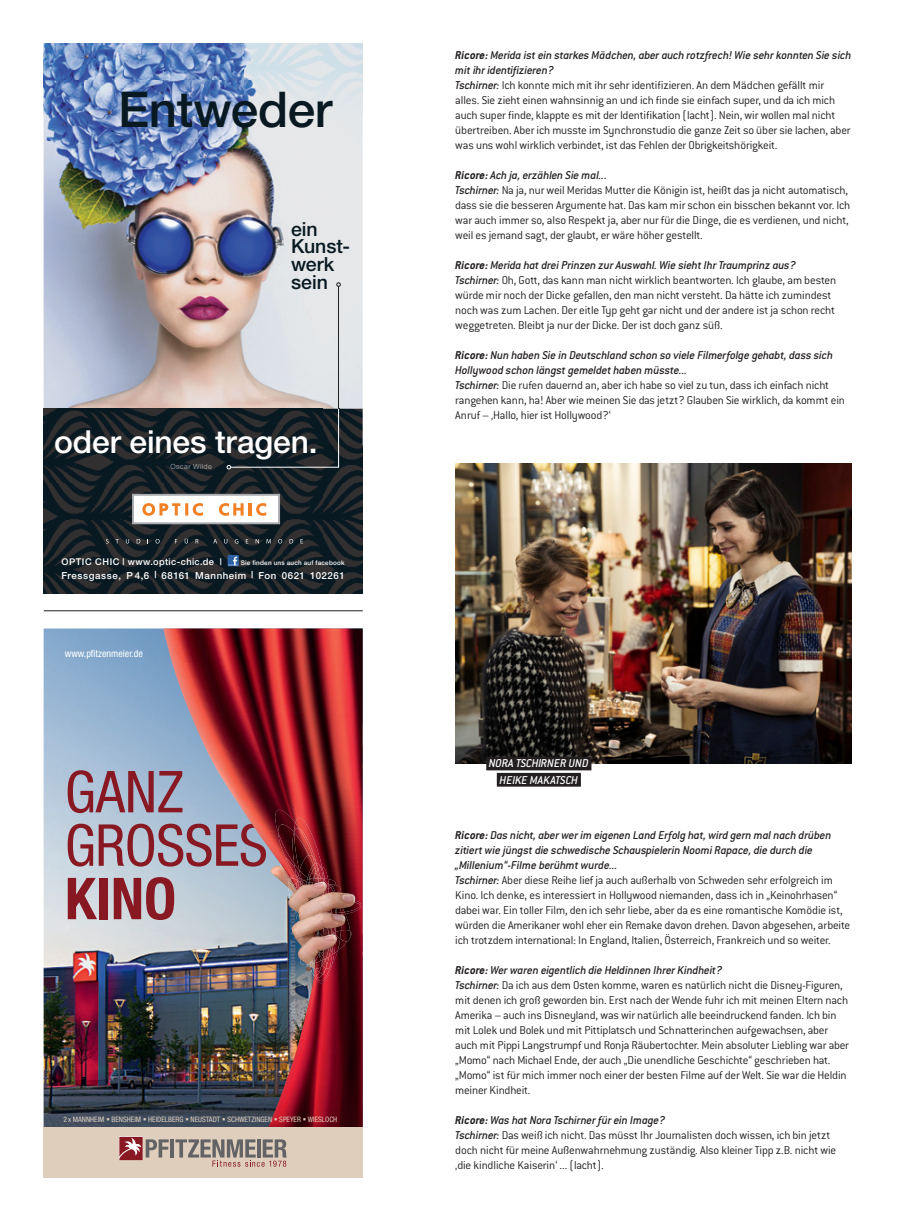
<style>
.page{position:relative;width:897px;height:1223px;background:#fff}
.page>*{position:absolute;margin:0;border:0;box-sizing:border-box;transform-origin:0 0}
.t1{font:condensed 57.75px/53.4px "Helvetica Neue LT Std";letter-spacing:-.01em;color:#881822}
.t2{font:700 condensed 57.75px "Helvetica Neue LT Std";color:#881822}
.t3{font:500 49.38px "Helvetica Neue LTW1 G";letter-spacing:-.01em;color:#081922}
.t4{font:500 31.75px "Helvetica Neue LTW1 G";letter-spacing:-.005em;color:#fff}
.t5{font:500 19.5px/17.5px "Helvetica Neue LTW1 G";color:#081922}
.t6{font:300 12.5px/15px "Conduit ITC";letter-spacing:-.015em;color:#231f20}
.t7{font:italic 500 12.5px/16.2px "Conduit ITC";letter-spacing:-.015em;color:#fff;text-align:center}
.t8{font:condensed 10px "Helvetica Neue LT Std";color:#fff}
.t9{font:500 9.75px "Helvetica Neue";letter-spacing:.055em;color:#fff}
.t10{font:500 9.25px "Helvetica Neue";letter-spacing:.055em;color:#fff}
.t11{font:condensed 7.5px "Helvetica Neue LT Std";color:#dfcebb}
.t12{font:300 7.12px "Helvetica Neue LTW1 G";letter-spacing:.065em;color:#bcbdc0}
.t13{font:500 6.38px "Helvetica Neue";letter-spacing:.035em;color:#fff}
.s1{font-weight:700;font-style:italic}
.s2{font-weight:500;font-style:italic}
</style>
<div class="page">
<hr style="left:44px;top:610px;width:319px;height:1px;background:#231f20">
<img style="left:44px;top:628px;width:318px;height:499px">
<svg style="left:163px;top:628px;width:199px;height:350px"></svg>
<img style="left:315px;top:978px;width:17px;height:5px">
<img style="left:355px;top:899px;width:6px;height:2px">
<img style="left:355px;top:912px;width:6px;height:2px">
<img style="left:355px;top:901px;width:6px;height:11px">
<img style="left:317px;top:978px;width:13px;height:3px">
<img style="left:275px;top:809px;width:20px;height:23px">
<img style="left:278px;top:824px;width:16px;height:31px">
<img style="left:295px;top:817px;width:27px;height:38px">
<svg style="left:294px;top:823px;width:5px;height:5px"></svg>
<img style="left:292px;top:832px;width:2px;height:23px">
<img style="left:312px;top:829px;width:4px;height:26px">
<img style="left:294px;top:828px;width:18px;height:27px">
<img style="left:294px;top:832px;width:15px;height:23px">
<img style="left:271px;top:855px;width:84px;height:123px">
<div style="left:44px;top:1127px;width:318px;height:50px;background:#dfcebb"></div>
<hr style="left:170px;top:1139px;width:4px;height:18px;background:#636366">
<svg style="left:119px;top:1136px;width:50px;height:24px"></svg>
<svg style="left:175px;top:1139px;width:112px;height:27px"></svg>
<img style="left:44px;top:44px;width:318px;height:549px">
<hr style="left:338px;top:286px;width:1px;height:137px;background:#231f20">
<svg style="left:336px;top:282px;width:5px;height:5px"></svg>
<svg style="left:227px;top:408px;width:112px;height:61px"></svg>
<svg style="left:227px;top:555px;width:12px;height:11px"></svg>
<svg style="left:228px;top:556px;width:10px;height:9px"></svg>
<svg style="left:115px;top:539px;width:4px;height:4px"></svg>
<svg style="left:289px;top:539px;width:4px;height:4px"></svg>
<svg style="left:155px;top:539px;width:5px;height:4px"></svg>
<svg style="left:126px;top:539px;width:3px;height:4px"></svg>
<svg style="left:106px;top:539px;width:3px;height:4px"></svg>
<svg style="left:137px;top:539px;width:3px;height:4px"></svg>
<svg style="left:300px;top:539px;width:3px;height:4px"></svg>
<svg style="left:224px;top:539px;width:3px;height:4px"></svg>
<svg style="left:266px;top:539px;width:5px;height:4px"></svg>
<svg style="left:255px;top:539px;width:4px;height:4px"></svg>
<svg style="left:278px;top:539px;width:4px;height:4px"></svg>
<svg style="left:195px;top:539px;width:3px;height:4px"></svg>
<svg style="left:235px;top:539px;width:3px;height:4px"></svg>
<svg style="left:185px;top:538px;width:3px;height:5px"></svg>
<svg style="left:213px;top:539px;width:4px;height:4px"></svg>
<svg style="left:132px;top:494px;width:148px;height:30px"></svg>
<img style="left:455px;top:464px;width:396px;height:300px">
<div style="left:486px;top:756px;width:105px;height:14px;background:#231f20"></div>
<div style="left:497px;top:773px;width:84px;height:13px;background:#231f20"></div>
<h2 class="t3" style="left:118px;top:80px;width:215px">Entweder</h2>
<h3 class="t5" style="left:291px;top:220px;width:60px">ein<br>Kunst&shy;werk sein</h3>
<h3 class="t4" style="left:54px;top:422px;width:265px">oder eines tragen.</h3>
<p class="t12" style="left:170px;top:462px;width:43px">Oscar Wilde</p>
<p class="t10" style="left:62px;top:556px;width:162px">OPTIC CHIC | www.optic-chic.de |</p>
<p class="t13" style="left:241px;top:559px;width:105px">Sie finden uns auch auf facebook</p>
<p class="t9" style="left:62px;top:569px;width:285px">Fressgasse, P 4,6 | 68161 Mannheim | Fon 0621 102261</p>
<p class="t8" style="left:65px;top:647px;width:80px">www.pfitzenmeier.de</p>
<h1 class="t1" style="left:65px;top:764px;width:204px">GANZ<br>GROSSES</h1>
<h1 class="t2" style="left:65px;top:863px;width:113px">KINO</h1>
<p class="t11" style="left:63px;top:1114px;width:275px">2 x MANNHEIM ▪ BENSHEIM ▪ HEIDELBERG ▪ NEUSTADT ▪ SCHWETZINGEN ▪ SPEYER ▪ WIESLOCH</p>
<p class="t6" style="left:455px;top:47px;width:397px"><span class="s1">Ricore:</span> <span class="s2">Merida ist ein starkes Mädchen, aber auch rotzfrech! Wie sehr konnten Sie sich mit ihr identifizieren?<br>Tschirner:</span> Ich konnte mich mit ihr sehr identifizieren. An dem Mädchen gefällt mir alles. Sie zieht einen wahnsinnig an und ich finde sie einfach super, und da ich mich auch super finde, klappte es mit der Identifikation (lacht). Nein, wir wollen mal nicht übertreiben. Aber ich musste im Synchronstudio die ganze Zeit so über sie lachen, aber was uns wohl wirklich verbindet, ist das Fehlen der Obrigkeitshörigkeit.</p>
<p class="t6" style="left:455px;top:167px;width:396px"><span class="s1">Ricore:</span> <span class="s2">Ach ja, erzählen Sie mal...<br>Tschirner:</span> Na ja, nur weil Meridas Mutter die Königin ist, heißt das ja nicht automatisch, dass sie die besseren Argumente hat. Das kam mir schon ein bisschen bekannt vor. Ich war auch immer so, also Respekt ja, aber nur für die Dinge, die es verdienen, und nicht, weil es jemand sagt, der glaubt, er wäre höher gestellt.</p>
<p class="t6" style="left:455px;top:257px;width:382px"><span class="s1">Ricore:</span> <span class="s2">Merida hat drei Prinzen zur Auswahl. Wie sieht Ihr Traumprinz aus?<br>Tschirner:</span> Oh, Gott, das kann man nicht wirklich beantworten. Ich glaube, am besten würde mir noch der Dicke gefallen, den man nicht versteht. Da hätte ich zumindest noch was zum Lachen. Der eitle Typ geht gar nicht und der andere ist ja schon recht weggetreten. Bleibt ja nur der Dicke. Der ist doch ganz süß.</p>
<p class="t6" style="left:455px;top:347px;width:391px"><span class="s1">Ricore:</span> <span class="s2">Nun haben Sie in Deutschland schon so viele Filmerfolge gehabt, dass sich Hollywood schon längst gemeldet haben müsste...<br>Tschirner:</span> Die rufen dauernd an, aber ich habe so viel zu tun, dass ich einfach nicht rangehen kann, ha! Aber wie meinen Sie das jetzt? Glauben Sie wirklich, da kommt ein Anruf – ‚Hallo, hier ist Hollywood?‘</p>
<p class="t7" style="left:489px;top:755px;width:101px">NORA TSCHIRN…R UND<br>H…IK… MAKATSCH</p>
<p class="t6" style="left:455px;top:827px;width:396px"><span class="s1">Ricore:</span> <span class="s2">Das nicht, aber wer im eigenen Land …rfolg hat, wird gern mal nach drüben zitiert wie jüngst die schwedische Schauspielerin Noomi Rapace, die durch die „Millenium“-Filme berühmt wurde...<br>Tschirner:</span> Aber diese Reihe lief ja auch außerhalb von Schweden sehr erfolgreich im Kino. Ich denke, es interessiert in Hollywood niemanden, dass ich in „Keinohrhasen“ dabei war. Ein toller Film, den ich sehr liebe, aber da es eine romantische Komödie ist, würden die Amerikaner wohl eher ein Remake davon drehen. Davon abgesehen, arbeite ich trotzdem international: In England, Italien, Österreich, Frankreich und so weiter.</p>
<p class="t6" style="left:455px;top:962px;width:395px"><span class="s1">Ricore:</span> <span class="s2">Wer waren eigentlich die Heldinnen Ihrer Kindheit?<br>Tschirner:</span> Da ich aus dem Osten komme, waren es natürlich nicht die Disney-Figuren, mit denen ich groß geworden bin. Erst nach der Wende fuhr ich mit meinen Eltern nach Amerika – auch ins Disneyland, was wir natürlich alle beeindruckend fanden. Ich bin mit Lolek und Bolek und mit Pittiplatsch und Schnatterinchen aufgewachsen, aber auch mit Pippi Langstrumpf und Ronja Räubertochter. Mein absoluter Liebling war aber „Momo“ nach Michael Ende, der auch „Die unendliche Geschichte“ geschrieben hat. „Momo“ ist für mich immer noch einer der besten Filme auf der Welt. Sie war die Heldin meiner Kindheit.</p>
<p class="t6" style="left:455px;top:1112px;width:382px"><span class="s1">Ricore:</span> <span class="s2">Was hat Nora Tschirner für ein Image?<br>Tschirner:</span> Das weiß ich nicht. Das müsst Ihr Journalisten doch wissen, ich bin jetzt doch nicht für meine Außenwahrnehmung zuständig. Also kleiner Tipp z.B. nicht wie ‚die kindliche Kaiserin‘ ... (lacht).</p>
</div>
